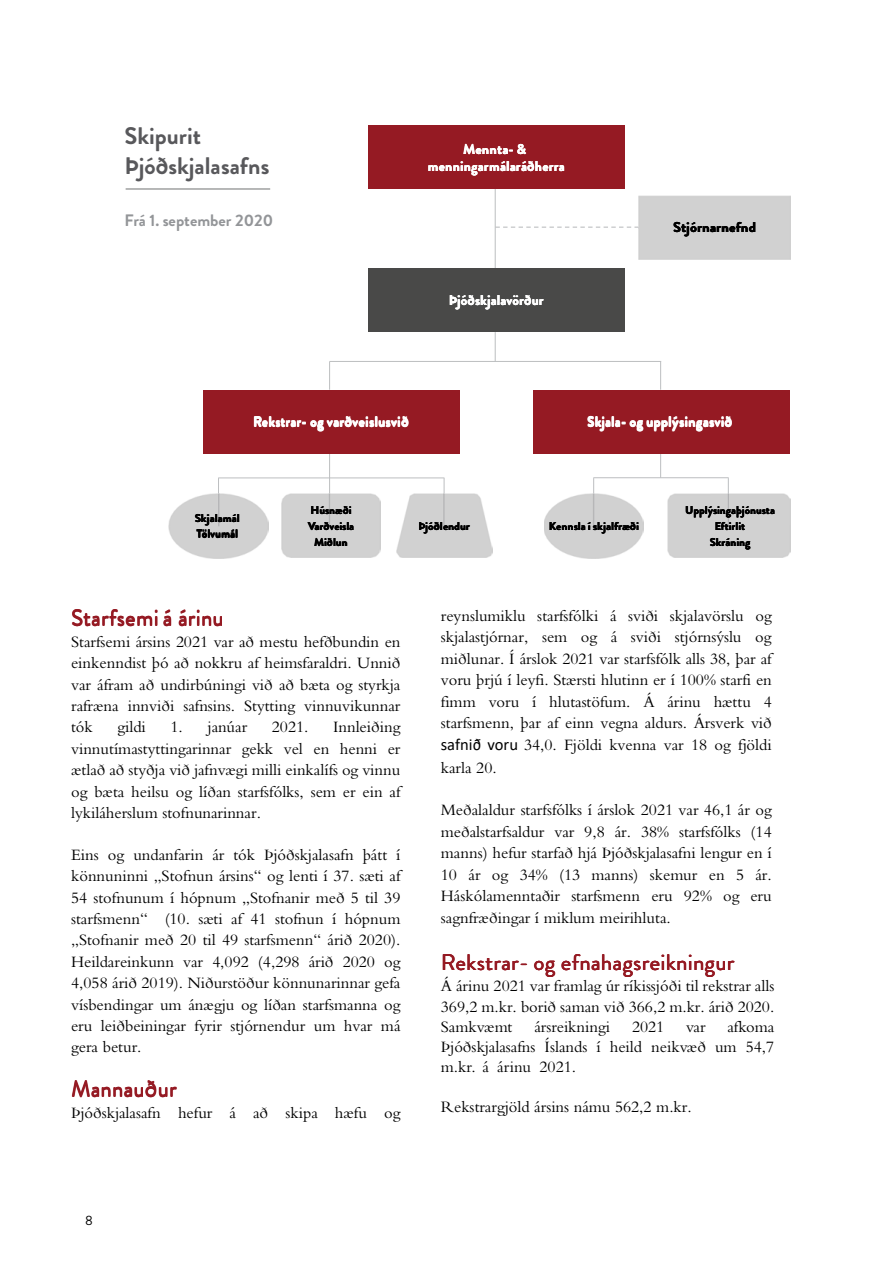
<style>
.page{position:relative;width:893px;height:1263px;background:#fff}
.page>*{position:absolute;margin:0;border:0;box-sizing:border-box;transform-origin:0 0}
.t1{font:700 24px/29.4px "Brandon Grotesque";color:#58585b}
.t2{font:22.5px "Brandon Grotesque";letter-spacing:.02em;color:#951a23}
.t3{font:16.5px/21.5px "Bembo Std";color:#000;text-align:justify}
.t4{font:700 16.5px "Brandon Grotesque";color:#939598}
.t5{font:700 14.25px "Brandon Grotesque";letter-spacing:.025em;color:#fff;scale:.94 1}
.t6{font:700 14.25px/17.1px "Brandon Grotesque";letter-spacing:.025em;color:#fff;text-align:center}
.t7{font:700 14.25px "Brandon Grotesque";letter-spacing:.025em;color:#000}
.t8{font:13.5px "Brandon Grotesque";color:#000}
.t9{font:700 11.4px/15.8px "Brandon Grotesque";letter-spacing:.025em;color:#000;text-align:center}
.t10{font:700 11.4px/16.2px "Brandon Grotesque";letter-spacing:.025em;color:#000;text-align:center;scale:.92 1}
.s1{font-family:"Calibri"}
</style>
<div class="page">
<hr style="left:126px;top:188px;width:144px;height:2px;background:#7c7e7f">
<hr style="left:495px;top:189px;width:1px;height:80px;background:#bcbec0">
<svg style="left:496px;top:227px;width:143px;height:1px"></svg>
<div style="left:368px;top:125px;width:257px;height:64px;background:#951a23"></div>
<hr style="left:495px;top:332px;width:1px;height:30px;background:#bcbec0">
<hr style="left:330px;top:361px;width:331px;height:1px;background:#bcbec0">
<div style="left:368px;top:269px;width:257px;height:63px;background:#494948"></div>
<svg style="left:329px;top:361px;width:1px;height:29px"></svg>
<hr style="left:218px;top:477px;width:226px;height:1px;background:#bcbec0">
<hr style="left:329px;top:453px;width:1px;height:73px;background:#bcbec0">
<div style="left:203px;top:390px;width:257px;height:63px;background:#951a23"></div>
<hr style="left:444px;top:478px;width:1px;height:48px;background:#bcbec0">
<hr style="left:218px;top:478px;width:1px;height:48px;background:#bcbec0">
<svg style="left:660px;top:362px;width:1px;height:28px"></svg>
<hr style="left:593px;top:477px;width:136px;height:1px;background:#bcbec0">
<hr style="left:728px;top:478px;width:1px;height:48px;background:#bcbec0">
<hr style="left:593px;top:478px;width:1px;height:48px;background:#bcbec0">
<svg style="left:660px;top:453px;width:1px;height:24px"></svg>
<div style="left:533px;top:390px;width:257px;height:63px;background:#951a23"></div>
<div style="left:282px;top:494px;width:99px;height:64px;background:#d1d1d1"></div>
<img style="left:397px;top:494px;width:96px;height:64px">
<div style="left:668px;top:494px;width:122px;height:64px;background:#d1d1d1"></div>
<img style="left:168px;top:494px;width:100px;height:64px">
<img style="left:544px;top:494px;width:99px;height:64px">
<h1 class="t1" style="left:125px;top:122px;width:146px">Skipurit<br>Þjóðskjalasafns</h1>
<p class="t6" style="left:428px;top:141px;width:138px">Mennta- &amp; menningarmálaráðherra</p>
<p class="t4" style="left:125px;top:210px;width:150px">Frá 1. september 2020</p>
<p class="t7" style="left:674px;top:219px;width:84px">Stjórnarnefnd</p>
<p class="t7" style="left:681px;top:218px;width:76px">tjórnarnefnd</p>
<p class="t6" style="left:449px;top:292px;width:96px">Þjóðskjalavörður</p>
<p class="t5" style="left:253px;top:413px;width:166px">Rekstrar- og varðveislusvið</p>
<p class="t5" style="left:285px;top:413px;width:6px">r</p>
<p class="t6" style="left:365px;top:414px;width:5px">i</p>
<p class="t6" style="left:391px;top:414px;width:7px">v</p>
<p class="t5" style="left:587px;top:413px;width:156px">Skjala- og upplýsingasvið</p>
<p class="t9" style="left:197px;top:511px;width:44px">kjalamál<br>T lölvumál</p>
<p class="t9" style="left:308px;top:503px;width:48px">Húsnæði<br>Varðveisla<br>Miðlun</p>
<p class="t9" style="left:195px;top:511px;width:21px">S a</p>
<p class="t9" style="left:237px;top:511px;width:4px">l</p>
<p class="t9" style="left:210px;top:510px;width:6px">a</p>
<p class="t9" style="left:237px;top:510px;width:4px">l</p>
<p class="t9" style="left:425px;top:518px;width:46px">jóðlendur</p>
<p class="t9" style="left:549px;top:518px;width:91px">Kennsla í s l æ i</p>
<p class="t9" style="left:419px;top:518px;width:11px">Þj</p>
<p class="t9" style="left:466px;top:518px;width:5px">r</p>
<p class="t9" style="left:593px;top:518px;width:47px">s læi</p>
<p class="t9" style="left:593px;top:518px;width:47px">skjalfræði</p>
<p class="t9" style="left:715px;top:503px;width:61px;text-align:left;text-indent:-30px">Upplýsingaþjónusta<br>E i</p>
<p class="t10" style="left:729px;top:518px;width:4px">i</p>
<p class="t10" style="left:710px;top:518px;width:45px">ftirlit<br>Skráning</p>
<h2 class="t2" style="left:71px;top:605px;width:39px">St r</h2>
<h2 class="t2" style="left:84px;top:605px;width:142px">tarfsemi á árinu</h2>
<p class="t3" style="left:71px;top:631px;width:331px">Starfsemi ársins 2021 var að mestu hefðbundin en einkenndist þó að nokkru af heimsfaraldri. Unnið var áfram að undirbúningi við að bæta og styrkja rafræna innviði safnsins. Stytting vinnuvikunnar tók</p>
<h2 class="t2" style="left:83px;top:605px;width:27px">t r</h2>
<p class="t3" style="left:71px;top:716px;width:331px;text-indent:262px">Innleiðing vinnutímastyttingarinnar gekk vel en henni er ætlað að styðja við jafnvægi milli einkalífs og vinnu og bæta heilsu og líðan starfsfólks, sem er ein af lykiláherslum stofnunarinnar.</p>
<p class="t3" style="left:71px;top:844px;width:331px">Eins og undanfarin ár tók Þjóðskjalasafn þátt í könnuninni „Stofnun ársins“ og lenti í 37. sæti af 54 stofnunum í hópnum „Stofnanir með 5 til 39 starfsmenn“ (10. sæti af 41 stofnun í hópnum „Stofnanir með 20 til 49 starfsmenn“ árið 2020).<br>Heildareinkunn var 4,092 (4,298 árið 2020 og 4,058 árið 2019). Niðurstöður könnunarinnar gefa vísbendingar um ánægju og líðan starfsmanna og eru leiðbeiningar fyrir stjórnendur um hvar má gera betur.</p>
<h2 class="t2" style="left:71px;top:1076px;width:107px">Mannauður</h2>
<p class="t3" style="left:118px;top:716px;width:30px">gildi</p>
<p class="t3" style="left:171px;top:716px;width:78px">1. janúar</p>
<p class="t3" style="left:272px;top:716px;width:38px">2021.</p>
<h2 class="t2" style="left:124px;top:1076px;width:11px">a</h2>
<p class="t3" style="left:71px;top:1102px;width:331px">Þjóðskjalasafn hefur á að skipa hæfu og</p>
<p class="t3" style="left:441px;top:605px;width:333px">reynslumiklu starfsfólki á sviði skjalavörslu og skjalastjórnar, sem og á sviði stjórnsýslu og miðlunar. Í árslok 2021 var starfsfólk alls 38, þar af voru þrjú í leyfi. Stærsti hlutinn er í 100% starfi en fimm voru í hlutastöfum. Á árinu hættu 4 starfsmenn, þar af einn vegna aldurs. Ársverk við <span class="s1">safnið voru</span> 34,0. Fjöldi kvenna var 18 og fjöldi karla 20.</p>
<p class="t3" style="left:441px;top:799px;width:333px">Meðalaldur starfsfólks í árslok 2021 var 46,1 ár og meðalstarfsaldur var 9,8 ár. 38% starfsfólks (14 manns) hefur starfað hjá Þjóðskjalasafni lengur en í 10 ár og 34% (13 manns) skemur en 5 ár.<br>Háskólamenntaðir starfsmenn eru 92% og eru sagnfræðingar í miklum meirihluta.</p>
<h2 class="t2" style="left:441px;top:949px;width:294px">Rekstrar- og efnahagsreikningur</h2>
<h2 class="t2" style="left:727px;top:949px;width:9px">r</h2>
<p class="t3" style="left:441px;top:976px;width:335px;line-height:20.1px">Á árinu 2021 var framlag úr ríkissjóði til rekstrar alls 369,2 m.kr. borið saman við 366,2 m.kr. árið 2020.<br>Samkvæmt</p>
<p class="t3" style="left:441px;top:1016px;width:335px;line-height:20.1px;text-indent:287px">afkoma Þjóðskjalasafns Íslands í heild neikvæð um 54,7 m.kr. á árinu 2021.</p>
<p class="t3" style="left:441px;top:1096px;width:252px">Rekstrargjöld ársins námu 562,2 m.kr.</p>
<p class="t3" style="left:534px;top:1016px;width:77px">ársreikningi</p>
<p class="t3" style="left:632px;top:1016px;width:34px">2021</p>
<p class="t3" style="left:686px;top:1016px;width:21px">var</p>
<p class="t8" style="left:85px;top:1211px;width:9px">8</p>
</div>
